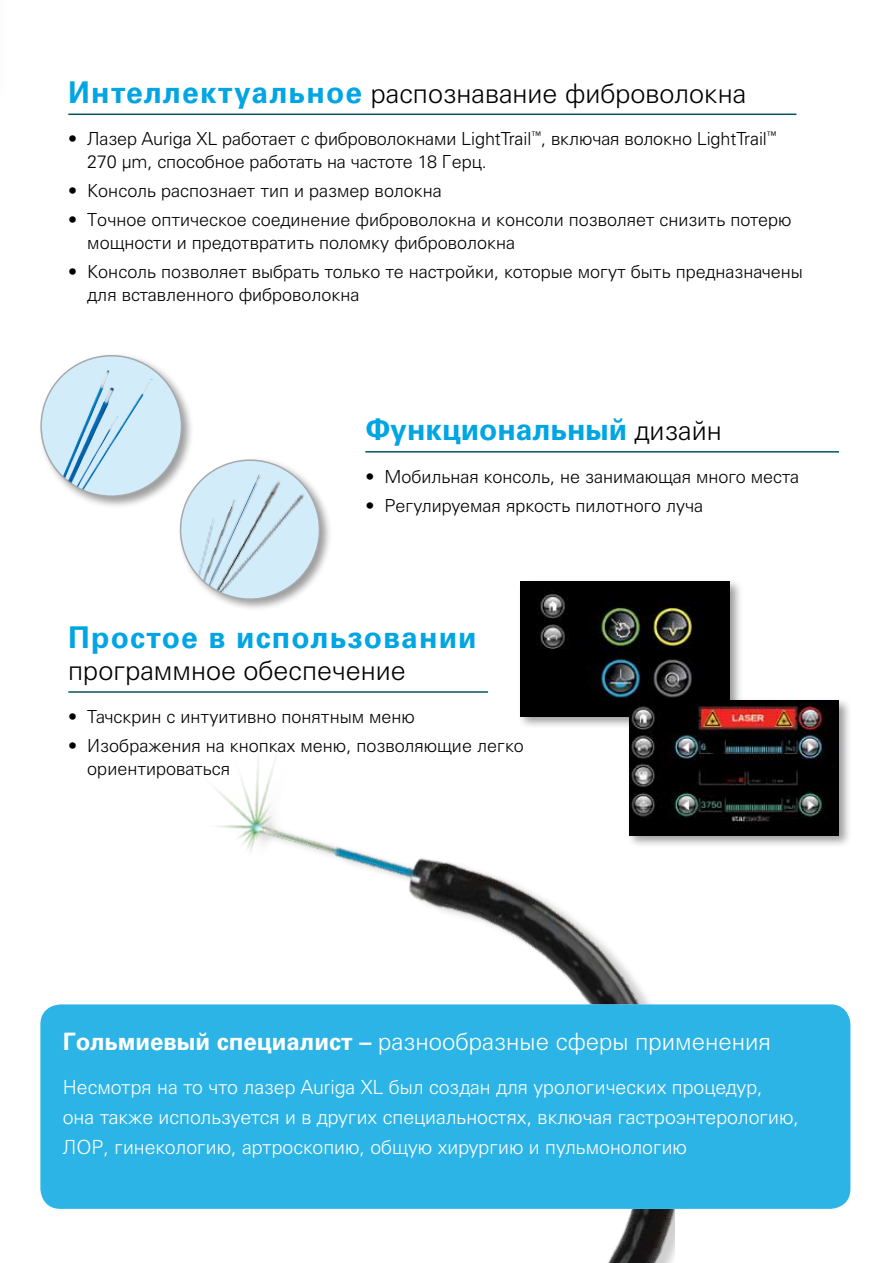
<style>
.page{position:relative;width:893px;height:1263px;background:#fff}
.page>*{position:absolute;margin:0;border:0;box-sizing:border-box;transform-origin:0 0}
.t1{font:700 30px "Univers LTCYR 65";letter-spacing:.035em;color:#00a5e3}
.t2{font:700 30px "Univers LTCYR 65";color:#00a5e3}
.t3{font:300 27px "Univers LTCYR 45";color:#000}
.t4{font:300 24px "Univers LTCYR 45";color:#fff}
.t5{font:300 19.5px/30px "Univers LTCYR 45";color:#fff}
.t6{font:300 18px/22.5px "Univers LTCYR 45";color:#000}
.s1{font-family:"Univers LTCYR 65";font-weight:700;font-size:30px;color:#00a5e3}
.s2{font-family:"Univers LTCYR 45";font-weight:300;font-size:27px;color:#000}
.s3{font-family:"Univers LTCYR 65";font-weight:700}
</style>
<div class="page">
<img style="left:212px;top:756px;width:463px;height:507px">
<div style="left:40px;top:1004px;width:810px;height:205px;background:#2cb4e7;border-radius:20px"></div>
<div style="left:517px;top:578px;width:226px;height:151px;background:#000;opacity:.39"></div>
<img style="left:521px;top:582px;width:209px;height:134px">
<div style="left:626px;top:697px;width:226px;height:151px;background:#000;opacity:.39"></div>
<img style="left:630px;top:701px;width:209px;height:134px">
<hr style="left:68px;top:114px;width:728px;height:1px;background:#00565a">
<hr style="left:365px;top:451px;width:474px;height:2px;background:#00565a">
<hr style="left:68px;top:691px;width:420px;height:2px;background:#00565a">
<div style="left:37px;top:352px;width:157px;height:157px;background:#000;opacity:.39"></div>
<div style="left:41px;top:356px;width:141px;height:140px;background:#d2ecf9;border-radius:50%"></div>
<img style="left:63px;top:370px;width:90px;height:120px">
<svg style="left:169px;top:449px;width:161px;height:160px"></svg>
<h2 class="t3" style="left:68px;top:75px;width:679px"><span class="s1">Интеллектуальное</span> распознавание фиброволокна</h2>
<p class="t6" style="left:87px;top:127px;width:691px;text-indent:-19px">• Лазер Auriga XL работает с фиброволокнами LightTrail<sup>™</sup>, включая волокно LightTrail<sup>™<br></sup>270 μm, способное работать на частоте 18 Герц.</p>
<p class="t6" style="left:68px;top:179px;width:375px">• Консоль распознает тип и размер волокна</p>
<p class="t6" style="left:87px;top:208px;width:706px;text-indent:-19px">• Точное оптическое соединение фиброволокна и консоли позволяет снизить потерю мощности и предотвратить поломку фиброволокна</p>
<p class="t6" style="left:87px;top:260px;width:717px;text-indent:-19px">• Консоль позволяет выбрать только те настройки, которые могут быть предназначены для вставленного фиброволокна</p>
<h1 class="t2" style="left:365px;top:409px;width:358px">Функциональный <span class="s2">дизайн</span></h1>
<p class="t6" style="left:365px;top:465px;width:435px">• Мобильная консоль, не занимающая много места</p>
<p class="t6" style="left:365px;top:494px;width:339px">• Регулируемая яркость пилотного луча</p>
<h1 class="t1" style="left:68px;top:616px;width:410px">Простое в использовании</h1>
<h2 class="t3" style="left:68px;top:653px;width:339px">программное обеспечение</h2>
<p class="t6" style="left:68px;top:705px;width:348px">• Тачскрин с интуитивно понятным меню</p>
<p class="t6" style="left:87px;top:734px;width:438px;text-indent:-19px">• Изображения на кнопках меню, позволяющие легко ориентироваться</p>
<h3 class="t4" style="left:63px;top:1026px;width:710px"><span class="s3">Гольмиевый специалист –</span> разнообразные сферы применения</h3>
<p class="t5" style="left:63px;top:1071px;width:738px">Несмотря на то что лазер Auriga XL был создан для урологических процедур,<br>она также используется и в других специальностях, включая гастроэнтерологию,<br>ЛОР, гинекологию, артроскопию, общую хирургию и пульмонологию</p>
</div>
